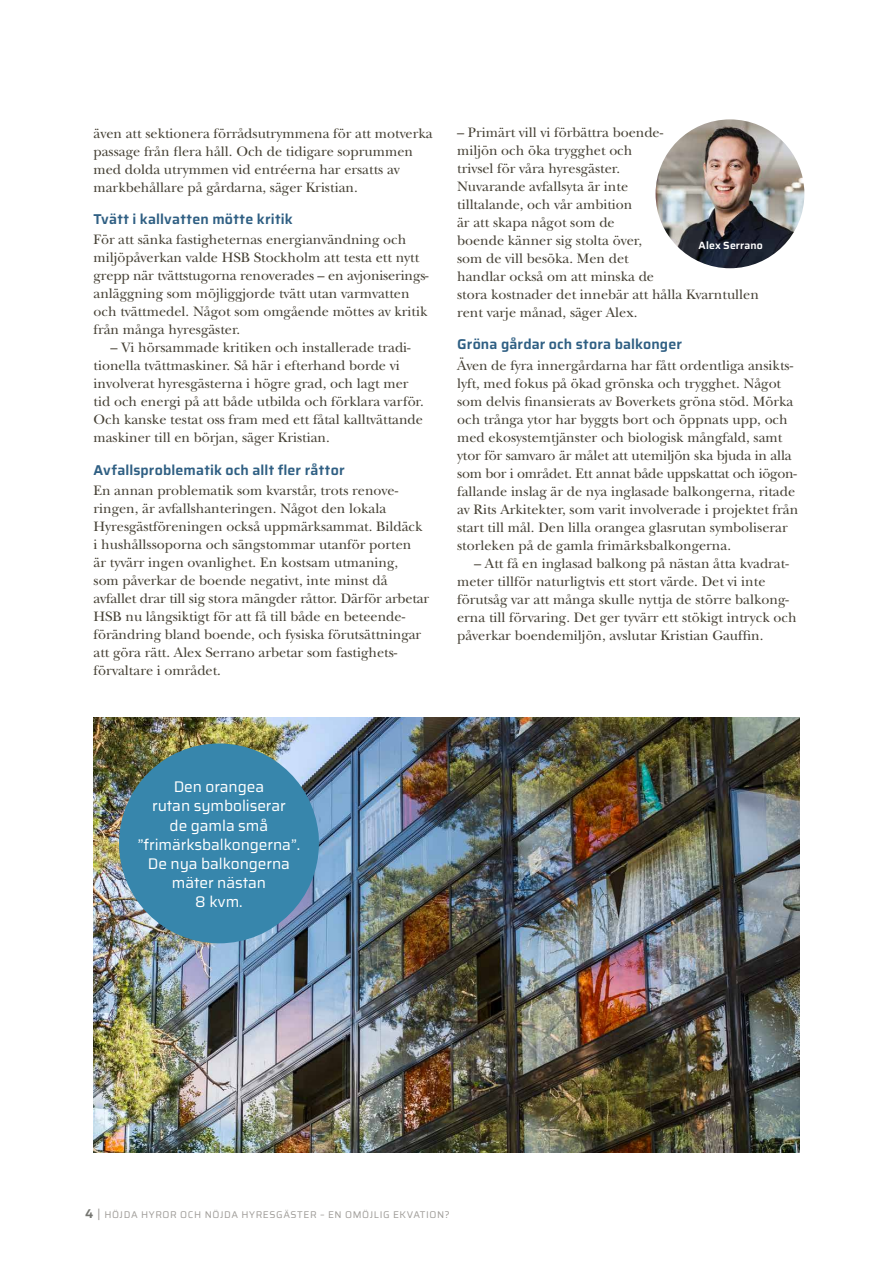
<style>
.page{position:relative;width:893px;height:1263px;background:#fff}
.page>*{position:absolute;margin:0;border:0;box-sizing:border-box;transform-origin:0 0}
.t1{font:15.45px/19.2px "Saira";letter-spacing:-.005em;color:#fff;text-align:center}
.t2{font:14.25px/18px "New Baskerville Std";color:#454034}
.t3{font:600 14.25px "Saira";letter-spacing:.005em;color:#2f5f83}
.t4{font:600 10.5px "Saira";letter-spacing:.015em;color:#fff}
.t5{font:9.75px "Saira";letter-spacing:.06em;color:#a09d99}
.s1{font-weight:600;font-size:12.75px;color:#747570}
.s2{font-size:12.75px}
</style>
<div class="page">
<img style="left:94px;top:718px;width:705px;height:434px">
<div style="left:119px;top:743px;width:200px;height:200px;background:#3786ac;border-radius:50%"></div>
<img style="left:656px;top:119px;width:148px;height:149px;border-radius:74px">
<p class="t2" style="left:94px;top:124px;width:341px">även att sektionera förrådsutrymmena för att motverka passage från flera håll. Och de tidigare soprummen med dolda utrymmen vid entréerna har ersatts av markbehållare på gårdarna, säger Kristian.</p>
<p class="t3" style="left:94px;top:208px;width:201px">Tvätt i kallvatten mötte kritik</p>
<p class="t2" style="left:94px;top:231px;width:337px">För att sänka fastigheternas energianvändning och miljöpåverkan valde HSB Stockholm att testa ett nytt grepp när tvättstugorna renoverades – en avjoniserings&shy;anläggning som möjliggjorde tvätt utan varmvatten och tvättmedel. Något som omgående möttes av kritik från många hyresgäster.</p>
<p class="t2" style="left:94px;top:339px;width:332px;text-indent:17px">– Vi hörsammade kritiken och installerade tradi&shy;tionella tvättmaskiner. Så här i efterhand borde vi involverat hyresgästerna i högre grad, och lagt mer tid och energi på att både utbilda och förklara varför.<br>Och kanske testat oss fram med ett fåtal kalltvättande maskiner till en början, säger Kristian.</p>
<p class="t3" style="left:94px;top:459px;width:253px">Avfallsproblematik och allt fler råttor</p>
<p class="t2" style="left:94px;top:481px;width:337px">En annan problematik som kvarstår, trots renove&shy;ringen, är avfallshanteringen. Något den lokala Hyresgästföreningen också uppmärksammat. Bildäck i hushållssoporna och sängstommar utanför porten<br>är tyvärr ingen ovanlighet. En kostsam utmaning,<br>som påverkar de boende negativt, inte minst då avfallet drar till sig stora mängder råttor. Därför arbetar HSB nu långsiktigt för att få till både en beteende&shy;förändring bland boende, och fysiska förutsättningar att göra rätt. Alex Serrano arbetar som fastighets&shy;förvaltare i området.</p>
<p class="t2" style="left:457px;top:124px;width:303px">– Primärt vill vi förbättra boende-<br>miljön och öka trygghet och<br>trivsel för våra hyresgäster.<br>Nuvarande avfallsyta är inte<br>tilltalande, och vår ambition<br>är att skapa något som de<br>boende känner sig stolta över,<br>som de vill besöka. Men det<br>handlar också om att minska de<br>stora kostnader det innebär att hålla Kvarntullen rent varje månad, säger Alex.</p>
<p class="t3" style="left:457px;top:334px;width:226px">Gröna gårdar och stora balkonger</p>
<p class="t2" style="left:457px;top:356px;width:343px">Även de fyra innergårdarna har fått ordentliga ansikts&shy;lyft, med fokus på ökad grönska och trygghet. Något som delvis finansierats av Boverkets gröna stöd. Mörka och trånga ytor har byggts bort och öppnats upp, och med ekosystemtjänster och biologisk mångfald, samt ytor för samvaro är målet att utemiljön ska bjuda in alla som bor i området. Ett annat både uppskattat och iögon&shy;fallande inslag är de nya inglasade balkongerna, ritade av Rits Arkitekter, som varit involverade i projektet från start till mål. Den lilla orangea glasrutan symboliserar storleken på de gamla frimärksbalkongerna.</p>
<p class="t2" style="left:457px;top:554px;width:341px;text-indent:17px">– Att få en inglasad balkong på nästan åtta kvadrat&shy;meter tillför naturligtvis ett stort värde. Det vi inte förutsåg var att många skulle nyttja de större balkong&shy;erna till förvaring. Det ger tyvärr ett stökigt intryck och påverkar boendemiljön, avslutar Kristian Gauffin.</p>
<p class="t4" style="left:699px;top:237px;width:66px">Alex Serrano</p>
<p class="t1" style="left:138px;top:777px;width:164px">Den orangea<br>rutan symboliserar<br>de gamla små ”frimärksbalkongerna”.<br>De nya balkongerna mäter nästan<br>8 kvm.</p>
<p class="t5" style="left:85px;top:1207px;width:366px"><span class="s1">4</span> <span class="s2">|</span> HÖJDA HYROR OCH NÖJDA HYRESGÄSTER – EN OMÖJLIG EKVATION?</p>
</div>
